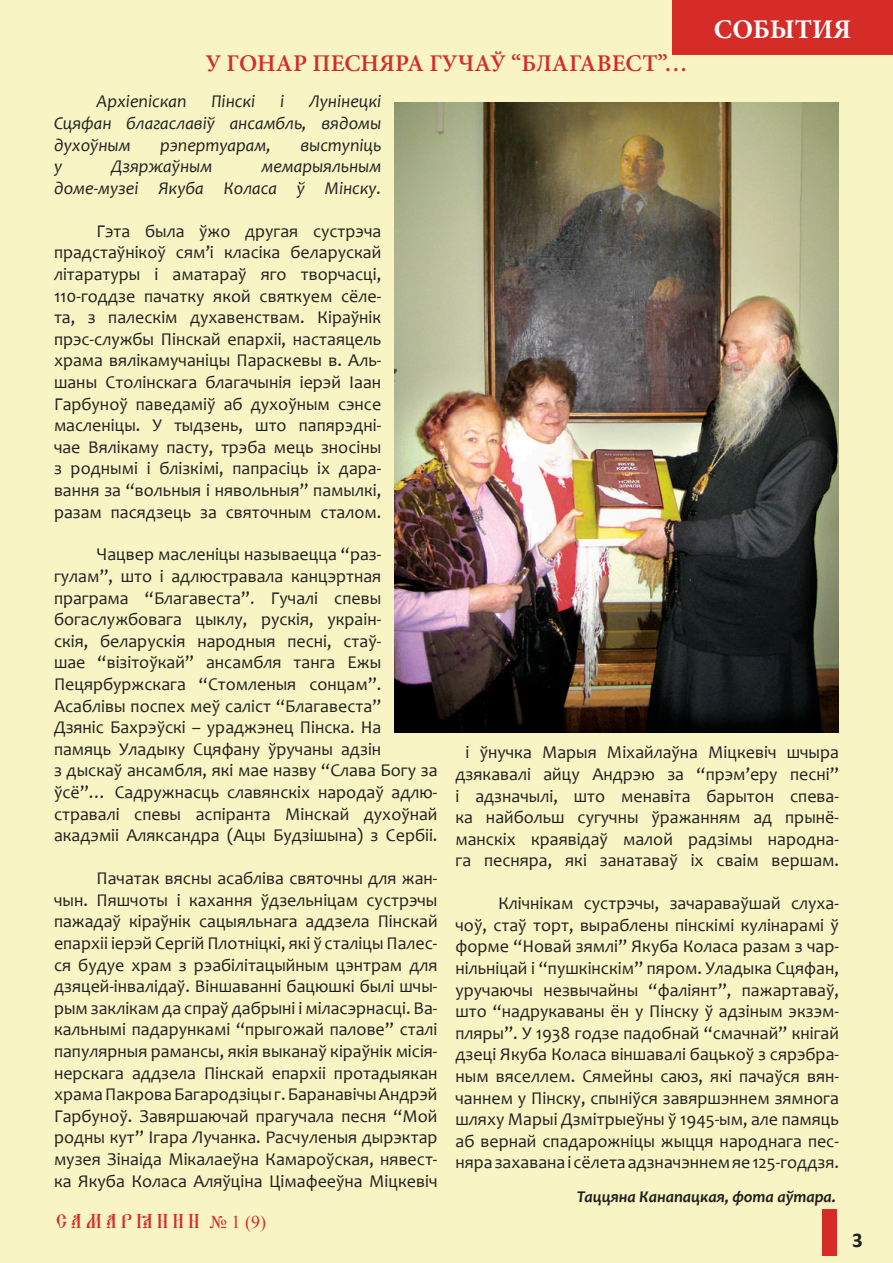
<style>
.page{position:relative;width:893px;height:1263px;background:#f9f4c3}
.page>*{position:absolute;margin:0;border:0;box-sizing:border-box;transform-origin:0 0}
.t1{font:700 27px "Minion Pro";color:#fff}
.t2{font:600 24px "Minion Pro";color:#d52c27}
.t3{font:700 21px "Calibri";color:#231f20}
.t4{font:18px/21.6px "Candara";color:#231f20;text-align:justify}
.t5{font:italic 18px/21.6px "Candara";color:#231f20;text-align:justify}
.t6{font:18px "Hirmos Caps Ucs Spaced Out";color:#d52c27}
.t7{font:italic 700 16.5px "Candara";color:#231f20}
.s1{font-family:"Times New Roman"}
</style>
<div class="page">
<div style="left:822px;top:1209px;width:14px;height:47px;background:#d52c27"></div>
<img style="left:394px;top:102px;width:445px;height:630px">
<div style="left:672px;top:0;width:221px;height:54px;background:#d52c27"></div>
<h2 class="t2" style="left:205px;top:47px;width:483px">У ГОНАР ПЕСНЯРА ГУЧАЎ “БЛАГАВЕСТ”…</h2>
<p class="t5" style="left:54px;top:91px;width:329px;text-indent:255px">Лунінецкі Сцяфан благаславіў ансамбль, вядомы духоўным</p>
<p class="t5" style="left:97px;top:91px;width:91px">Архіепіскап</p>
<p class="t5" style="left:211px;top:91px;width:45px">Пінскі</p>
<p class="t5" style="left:280px;top:91px;width:6px">і</p>
<p class="t5" style="left:160px;top:134px;width:112px">рэпертуарам,</p>
<p class="t5" style="left:300px;top:134px;width:82px">выступіць</p>
<h1 class="t1" style="left:714px;top:10px;width:139px">СОБЫТИЯ</h1>
<p class="t5" style="left:54px;top:155px;width:10px">у</p>
<p class="t5" style="left:111px;top:155px;width:103px">Дзяржаўным</p>
<p class="t5" style="left:54px;top:155px;width:329px;text-align:right">мемарыяльным<br>доме-музеі Якуба Коласа ў Мінску.</p>
<p class="t4" style="left:54px;top:220px;width:329px;text-indent:43px">Гэта была ўжо другая сустрэча прадстаўнікоў сям’і класіка беларускай літаратуры і аматараў яго творчасці, 110-годдзе пачатку якой святкуем сёле&shy;та, з палескім духавенствам. Кіраўнік прэс-службы Пінскай епархіі, настаяцель храма вялікамучаніцы Параскевы в. Аль&shy;шаны Столінскага благачынія іерэй Іаан Гарбуноў паведаміў аб духоўным сэнсе масленіцы. У тыдзень, што папярэдні&shy;чае Вялікаму пасту, трэба мець зносіны з роднымі і блізкімі, папрасіць іх дара&shy;вання за “вольныя і нявольныя” памылкі, разам пасядзець за святочным сталом.</p>
<p class="t4" style="left:54px;top:544px;width:385px;text-align:left;text-indent:43px">Чацвер масленіцы называецца “раз&shy;гулам”, што і адлюстравала канцэртная праграма “Благавеста”. Гучалі спевы богаслужбовага цыклу, рускія, украін-<br>скія, беларускія народныя песні, стаў-<br>шае “візітоўкай” ансамбля танга Ежы Пецярбуржскага “Стомленыя сонцам”.<br>Асаблівы поспех меў саліст “Благавеста”<br>Дзяніс Бахрэўскі – ураджэнец Пінска. На памяць Уладыку Сцяфану ўручаны адзін<br>з дыскаў ансамбля, які мае назву “Слава Богу за ўсё”… Садружнасць славянскіх народаў адлю&shy;стравалі спевы аспіранта Мінскай духоўнай акадэміі Аляксандра (Ацы Будзішына) з Сербіі.</p>
<p class="t4" style="left:54px;top:867px;width:385px;text-indent:43px">Пачатак вясны асабліва святочны для жан&shy;чын. Пяшчоты і кахання ўдзельніцам сустрэчы пажадаў кіраўнік сацыяльнага аддзела Пінскай епархіі іерэй Сергій Плотніцкі, які ў сталіцы Палес&shy;ся будуе храм з рэабілітацыйным цэнтрам для дзяцей-інвалідаў. Віншаванні бацюшкі былі шчы&shy;рым заклікам да спраў дабрыні і міласэрнасці. Ва&shy;кальнымі падарункамі “прыгожай палове” сталі папулярныя рамансы, якія выканаў кіраўнік місія&shy;нерскага аддзела Пінскай епархіі протадыякан храма Пакрова Багародзіцы г. Баранавічы Андрэй Гарбуноў. Завяршаючай прагучала песня “Мой родны кут” Ігара Лучанка. Расчуленыя дырэктар музея Зінаіда Мікалаеўна Камароўская, нявест&shy;ка Якуба Коласа Аляўціна Цімафееўна Міцкевіч</p>
<p class="t6" style="left:54px;top:1208px;width:214px">САМАРЯНИН <span class="s1">№ 1 (9)</span></p>
<p class="t4" style="left:455px;top:741px;width:385px;text-align:center">і ўнучка Марыя Міхайлаўна Міцкевіч шчыра дзякавалі айцу Андрэю за “прэм’еру песні” і адзначылі, што менавіта барытон спева&shy;ка найбольш сугучны ўражанням ад прынё&shy;манскіх краявідаў малой радзімы народна&shy;га песняра, які занатаваў іх сваім вершам.</p>
<p class="t4" style="left:455px;top:892px;width:385px;text-indent:43px">Клічнікам сустрэчы, зачараваўшай слуха&shy;чоў, стаў торт, выраблены пінскімі кулінарамі ў форме “Новай зямлі” Якуба Коласа разам з чар&shy;нільніцай і “пушкінскім” пяром. Уладыка Сцяфан, уручаючы незвычайны “фаліянт”, пажартаваў, што “надрукаваны ён у Пінску ў адзіным экзэм&shy;пляры”. У 1938 годзе падобнай “смачнай” кнігай дзеці Якуба Коласа віншавалі бацькоў з сярэбра&shy;ным вяселлем. Сямейны саюз, які пачаўся вян&shy;чаннем у Пінску, спыніўся завяршэннем зямнога шляху Марыі Дзмітрыеўны ў 1945-ым, але памяць аб вернай спадарожніцы жыцця народнага пес&shy;няра захавана і сёлета адзначэннем яе 125-годдзя.</p>
<p class="t7" style="left:577px;top:1186px;width:261px">Таццяна Канапацкая, фота аўтара.</p>
<p class="t3" style="left:852px;top:1227px;width:12px">3</p>
</div>
